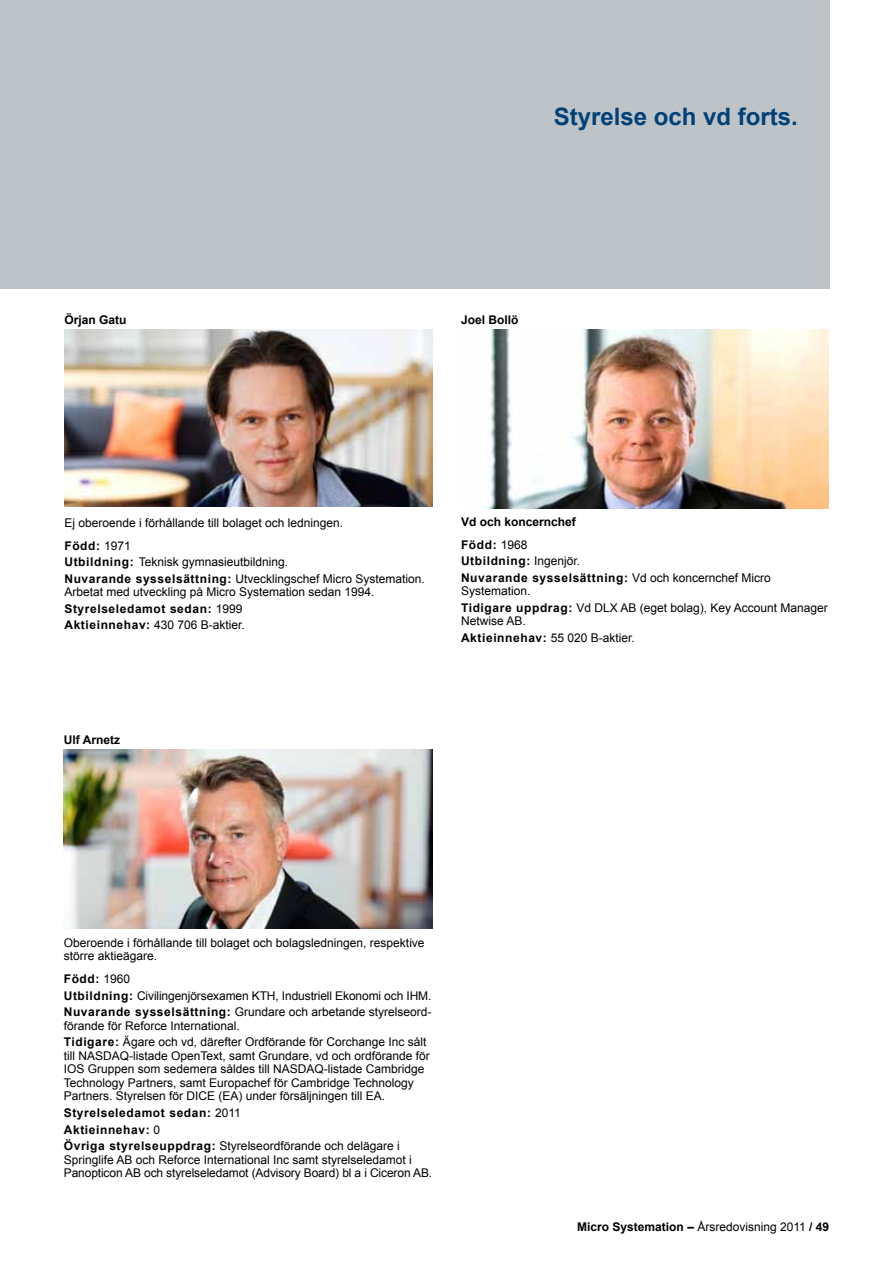
<style>
.page{position:relative;width:893px;height:1263px;background:#fff}
.page>*{position:absolute;margin:0;border:0;box-sizing:border-box;transform-origin:0 0}
.t1{font:700 24px "Arial";color:#004178}
.t2{font:12px/16.5px "Arial";color:#000}
.t3{font:700 12px/16.5px "Arial";letter-spacing:.05em;color:#000}
.t4{font:700 12px/23px "Arial";color:#000}
.s1{font-weight:700}
.s2{font-weight:400}
</style>
<div class="page">
<div style="left:0;top:0;width:829px;height:288px;background:#bec3c7"></div>
<img style="left:484px;top:330px;width:345px;height:178px">
<img style="left:64px;top:330px;width:369px;height:176px">
<img style="left:64px;top:750px;width:368px;height:178px">
<p class="t4" style="left:64px;top:309px;width:64px">Örjan Gatu</p>
<h1 class="t1" style="left:554px;top:101px;width:246px">Styrelse och vd forts.</h1>
<p class="t3" style="left:461px;top:312px;width:59px">Joel Bollö</p>
<p class="t2" style="left:64px;top:511px;width:280px;line-height:23px">Ej oberoende i förhållande till bolaget och ledningen.<br><span class="s1">Född:</span> 1971</p>
<p class="t2" style="left:64px;top:554px;width:362px"><span class="s1">Utbildning:</span> Teknisk gymnasieutbildning.<br><span class="s1">N uvarande sysselsättning:</span> Utvecklingschef Micro Systemation.</p>
<p class="t2" style="left:64px;top:584px;width:312px">Arbetat med utveckling på Micro Systemation sedan 1994.<br><span class="s1">Styrelseledamot sedan:</span> 1999<br><span class="s1">Aktieinnehav:</span> 430 706 B-aktier.</p>
<p class="t4" style="left:461px;top:511px;width:116px">Vd och koncernchef<br>Född: <span class="s2">1968</span></p>
<p class="t3" style="left:461px;top:553px;width:311px">Utbildning: <span class="s2">Ingenjör.<br></span>Nuvarande sysselsättning: <span class="s2">Vd och koncernchef Micro</span></p>
<p class="t2" style="left:461px;top:583px;width:368px">Systemation.<br><span class="s1">Tidigare uppdrag:</span> Vd DLX AB (eget bolag), Key Account Manager</p>
<p class="t2" style="left:461px;top:613px;width:175px">N etwise AB.<br><span class="s1">Aktieinnehav:</span> 55 020 B-aktier.</p>
<p class="t3" style="left:64px;top:732px;width:58px">Ulf Arnetz</p>
<p class="t2" style="left:64px;top:936px;width:362px;line-height:13.5px">Oberoende i förhållande till bolaget och bolagsledningen, respektive större aktieägare.</p>
<p class="t2" style="left:64px;top:971px;width:369px"><span class="s1">Född:</span> 1960<br><span class="s1">Utbildning:</span> Civilingenjörsexamen KTH, I ndustriell Ekonomi och I HM.<br><span class="s1">N uvarande sysselsättning:</span> Grundare och arbetande styrelseord-</p>
<p class="t2" style="left:64px;top:1017px;width:364px">förande för Reforce I nternational.<br><span class="s1">Tidigare:</span> Ägare och vd, därefter Ordförande för Corchange I nc sålt</p>
<p class="t2" style="left:64px;top:1049px;width:368px;line-height:13.5px">till NASDAQ-listade OpenText, samt Grundare, vd och ordförande för<br>IOS</p>
<p class="t2" style="left:64px;top:1062px;width:362px;line-height:13.5px;text-indent:24px">Gruppen som sedemera såldes till NASDAQ-listade Cambridge<br>Technology Partners, samt Europachef för Cambridge Technology<br>Partners. Styrelsen för DI CE (EA) under försäljningen till EA.</p>
<p class="t3" style="left:64px;top:1105px;width:337px">Styrelseledamot sedan: <span class="s2">2011<br></span>Aktieinnehav: <span class="s2">0<br></span>Övriga styrelseuppdrag: <span class="s2">Styrelseordförande och delägare i</span></p>
<p class="t2" style="left:64px;top:1153px;width:370px;line-height:13.5px">Springlife AB och Reforce I nternational I nc samt styrelseledamot i<br>Panopticon AB och styrelseledamot (Advisory Board) bl a i Ciceron AB.</p>
<p class="t4" style="left:577px;top:1215px;width:253px">Micro Systemation – <span class="s2">Årsredovisning 2011</span> / 49</p>
</div>
